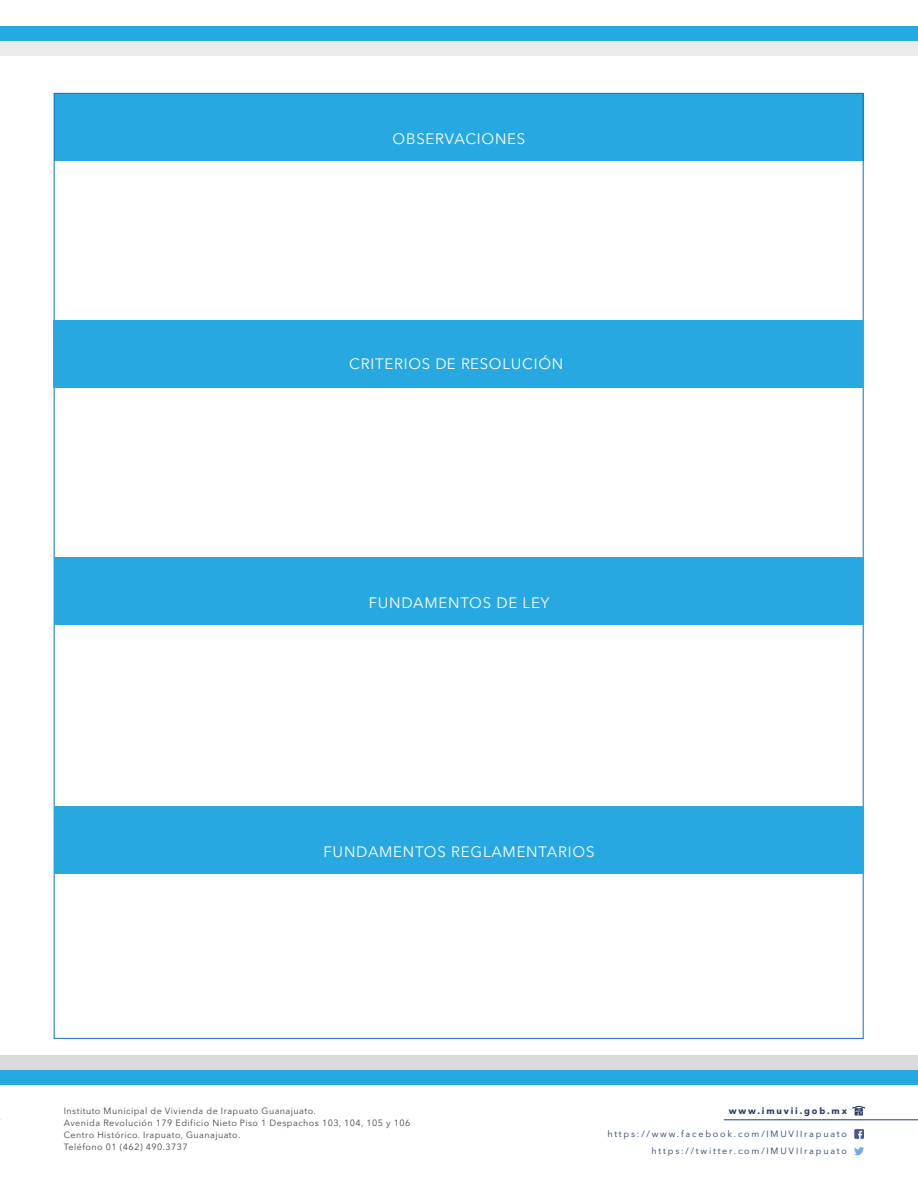
<style>
.page{position:relative;width:918px;height:1188px;background:#fff}
.page>*{position:absolute;margin:0;border:0;box-sizing:border-box;transform-origin:0 0}
.t1{font:15px "Avenir Next LT Pro";letter-spacing:.05em;color:#fff}
.t2{font:9px "Avenir Next LT Pro";letter-spacing:.05em;color:#434444}
.t3{font:9px "Avenir Next LT Pro";letter-spacing:.2em;color:#273c67}
.t4{font:700 9px "Avenir Next LT Pro";letter-spacing:.2em;color:#273c67}
</style>
<div class="page">
<div style="left:54px;top:93px;width:810px;height:68px;background:#27a8e0"></div>
<div style="left:0;top:37px;width:918px;height:19px;background:#ebebeb"></div>
<div style="left:0;top:26px;width:918px;height:15px;background:#24aae1"></div>
<div style="left:0;top:1055px;width:918px;height:15px;background:#dcdbdb"></div>
<div style="left:0;top:1070px;width:918px;height:15px;background:#24aae1"></div>
<div style="left:54px;top:557px;width:810px;height:68px;background:#27a8e0"></div>
<div style="left:54px;top:806px;width:810px;height:68px;background:#27a8e0"></div>
<hr style="left:724px;top:1120px;width:194px;height:1px;background:#263d66">
<svg style="left:854px;top:1147px;width:10px;height:8px"></svg>
<svg style="left:854px;top:1129px;width:10px;height:10px"></svg>
<svg style="left:852px;top:1107px;width:13px;height:9px"></svg>
<div style="left:53px;top:320px;width:809px;height:68px;background:#27a8e0"></div>
<p class="t1" style="left:393px;top:129px;width:134px">OBSERVACIONES</p>
<h1 class="t1" style="left:349px;top:355px;width:216px">CRITERIOS DE RESOLUCIÓN</h1>
<p class="t1" style="left:369px;top:593px;width:183px">FUNDAMENTOS DE LEY</p>
<p class="t1" style="left:323px;top:843px;width:273px">FUNDAMENTOS REGLAMENTARIOS</p>
<p class="t2" style="left:64px;top:1106px;width:254px">Instituto Municipal de Vivienda de Irapuato Guanajuato.</p>
<p class="t4" style="left:729px;top:1105px;width:120px">www.imuvii.gob.mx</p>
<p class="t2" style="left:64px;top:1118px;width:348px">Avenida Revolución 179 Edificio Nieto Piso 1 Despachos 103, 104, 105 y 106</p>
<p class="t2" style="left:64px;top:1130px;width:178px">Centro Histórico. Irapuato, Guanajuato.</p>
<p class="t2" style="left:64px;top:1142px;width:126px">Teléfono 01 (462) 490.3737</p>
<p class="t3" style="left:607px;top:1129px;width:241px">https://www.facebook.com/IMUVIIrapuato</p>
<p class="t3" style="left:652px;top:1145px;width:197px">https://twitter.com/IMUVIIrapuato</p>
</div>
